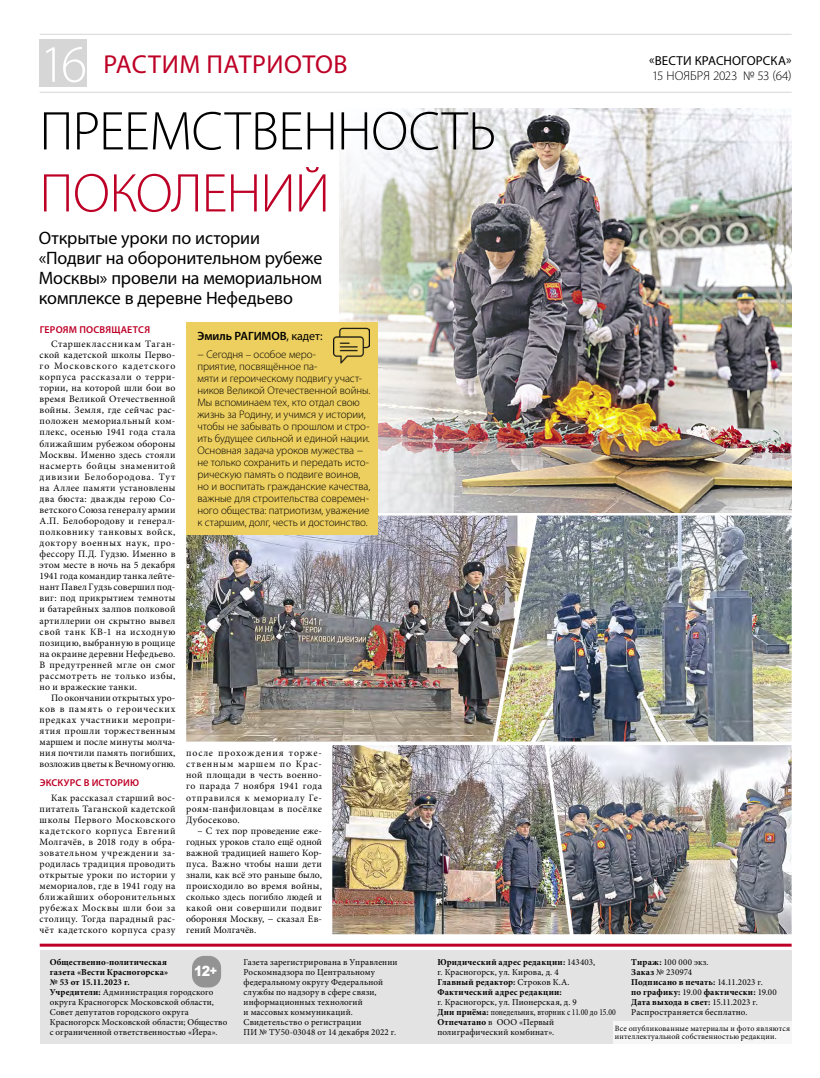
<style>
.page{position:relative;width:820px;height:1078px;background:#fff}
.page>*{position:absolute;margin:0;border:0;box-sizing:border-box;transform-origin:0 0}
.t1{font:300 55px "Myriad Pro";letter-spacing:-.01em;color:#000}
.t2{font:300 55px "Myriad Pro";letter-spacing:-.015em;color:#be0027}
.t3{font:300 53px "Myriad Pro";color:#fff}
.t4{font:26px "Myriad Pro";letter-spacing:.02em;color:#be0027}
.t5{font:18px/20px "Myriad Pro";letter-spacing:-.01em;color:#000}
.t6{font:900 14px "Arial";color:#fff;scale:.9 1}
.t7{font:13px "Myriad Pro";letter-spacing:.01em;color:#000}
.t8{font:300 13px "Myriad Pro";letter-spacing:-.005em;color:#000}
.t9{font:600 12px "Myriad Pro";letter-spacing:-.005em;color:#000}
.t10{font:300 11px/12px "Myriad Pro";letter-spacing:-.005em;color:#000}
.t11{font:600 10px "Myriad Pro";letter-spacing:.015em;color:#be0027}
.t12{font:9.8px/11.1px "Minion Pro";letter-spacing:.03em;color:#000;text-align:justify}
.t13{font:9px/10px "Minion Pro";letter-spacing:.015em;color:#000}
.t14{font:700 9px/10px "Minion Pro";letter-spacing:.025em;color:#000}
.t15{font:8px/8px "Minion Pro";letter-spacing:.025em;color:#000}
.s1{font-weight:400}
.s2{font-weight:700}
.s3{font-size:12px}
</style>
<div class="page">
<hr style="left:40px;top:92px;width:751px;height:1px;background:#d6d6d6">
<hr style="left:40px;top:34px;width:751px;height:1px;background:#d6d6d6">
<div style="left:40px;top:40px;width:47px;height:47px;background:#d6d6d6"></div>
<hr style="left:40px;top:943px;width:751px;height:3px;background:#be0027">
<div style="left:40px;top:950px;width:751px;height:93px;background:#e3e3e3"></div>
<div style="left:192px;top:955px;width:29px;height:32px;background:#939393;border-radius:12px"></div>
<div style="left:613px;top:1020px;width:178px;height:23px;background:#f6f6f6"></div>
<img style="left:339px;top:108px;width:452px;height:404px">
<img style="left:569px;top:745px;width:222px;height:188px">
<img style="left:533px;top:515px;width:258px;height:226px">
<img style="left:186px;top:515px;width:347px;height:226px">
<div style="left:186px;top:322px;width:191px;height:212px;background:#edcf5f"></div>
<img style="left:333px;top:328px;width:36px;height:36px">
<img style="left:332px;top:745px;width:237px;height:189px">
<h2 class="t3" style="left:40px;top:32px;width:49px">16</h2>
<h3 class="t7" style="left:649px;top:53px;width:144px">«ВЕСТИ КРАСНОГОРСКА»</h3>
<h3 class="t4" style="left:103px;top:48px;width:245px">РАСТИМ ПАТРИОТОВ</h3>
<h3 class="t8" style="left:651px;top:68px;width:141px">15 НОЯБРЯ 2023 № 53 (64)</h3>
<h1 class="t1" style="left:39px;top:98px;width:458px">ПРЕЕМСТВЕННОСТЬ</h1>
<h1 class="t2" style="left:39px;top:160px;width:292px">ПОКОЛЕНИЙ</h1>
<h3 class="t5" style="left:39px;top:227px;width:285px">Открытые уроки по истории «Подвиг на оборонительном рубеже<br>Москвы» провели на мемориальном комплексе в деревне Нефедьево</h3>
<p class="t9" style="left:197px;top:328px;width:127px">Эмиль РАГИМОВ<span class="s1">, кадет:</span></p>
<p class="t10" style="left:197px;top:348px;width:174px">− Сегодня – особое меро-<br>приятие, посвящённое па-<br>мяти и героическому подвигу участ&shy;ников Великой Отечественной войны.<br>Мы вспоминаем тех, кто отдал свою жизнь за Родину, и учимся у истории, чтобы не забывать о прошлом и стро&shy;ить будущее сильной и единой нации.<br>Основная задача уроков мужества − не только сохранить и передать исто&shy;рическую память о подвиге воинов, но и воспитать гражданские качества, важные для строительства современ&shy;ного общества: патриотизм, уважение к старшим, долг, честь и достоинство.</p>
<p class="t11" style="left:40px;top:323px;width:112px">ГЕРОЯМ ПОСВЯЩАЕТСЯ</p>
<p class="t12" style="left:40px;top:338px;width:137px;text-indent:11px">Старшеклассникам Таган&shy;ской кадетской школы Перво&shy;го Московского кадетского корпуса рассказали о терри&shy;тории, на которой шли бои во время Великой Отечественной войны. Земля, где сейчас рас&shy;положен мемориальный ком&shy;плекс, осенью 1941 года стала ближайшим рубежом обороны Москвы. Именно здесь стояли насмерть бойцы знаменитой дивизии Белобородова. Тут на Аллее памяти установлены два бюста: дважды герою Со&shy;ветского Союза генералу армии А.П. Белобородову и генерал&shy;полковнику танковых войск, доктору военных наук, про&shy;фессору П.Д. Гудзю. Именно в этом месте в ночь на 5 декабря 1941 года командир танка лейте&shy;нант Павел Гудзь совершил под&shy;виг: под прикрытием темноты и батарейных залпов полковой артиллерии он скрытно вывел свой танк КВ-1 на исходную позицию, выбранную в рощице на окраине деревни Нефедьево.<br>В предутренней мгле он смог рассмотреть не только избы, но и вражеские танки.</p>
<p class="t12" style="left:40px;top:692px;width:137px;text-indent:11px">По окончании открытых уро&shy;ков в память о героических предках участники меропри&shy;ятия прошли торжественным маршем и после минуты молча&shy;ния почтили память погибших, возложив цветы к Вечному огню.</p>
<p class="t11" style="left:40px;top:776px;width:101px">ЭКСКУРС В ИСТОРИЮ</p>
<p class="t12" style="left:40px;top:791px;width:137px;text-indent:11px">Как рассказал старший вос&shy;питатель Таганской кадетской школы Первого Московского кадетского корпуса Евгений Молгачёв, в 2018 году в обра&shy;зовательном учреждении за&shy;родилась традиция проводить открытые уроки по истории у мемориалов, где в 1941 году на ближайших оборонительных рубежах Москвы шли бои за столицу. Тогда парадный рас&shy;чёт кадетского корпуса сразу</p>
<p class="t12" style="left:186px;top:747px;width:137px">после прохождения торже&shy;ственным маршем по Крас&shy;ной площади в честь военно&shy;го парада 7 ноября 1941 года отправился к мемориалу Ге&shy;роям-панфиловцам в посёлке Дубосеково.</p>
<p class="t12" style="left:186px;top:824px;width:137px;text-indent:11px">– С тех пор проведение еже&shy;годных уроков стало ещё одной важной традицией нашего Кор&shy;пуса. Важно чтобы наши дети знали, как всё это раньше было, происходило во время войны, сколько здесь погибло людей и какой они совершили подвиг обороняя Москву, − сказал Ев&shy;гений Молгачёв.</p>
<p class="t13" style="left:50px;top:956px;width:179px"><span class="s2">Общественно-политическая<br>газета «Вести Красногорска»<br>№ 53 от 15.11.2023 г.<br>Учредители:</span> Администрация городского округа Красногорск Московской области, Совет депутатов городского округа Красногорск Московской области; Общество с ограниченной ответственностью «Йера».</p>
<p class="t13" style="left:243px;top:956px;width:155px">Газета зарегистрирована в Управлении<br>Роскомнадзора по Центральному федеральному округу Федеральной службы по надзору в сфере связи, информационных технологий<br>и массовых коммуникаций.<br>Свидетельство о регистрации<br>ПИ № ТУ50-03048 от 14 декабря 2022 г.</p>
<p class="t14" style="left:437px;top:956px;width:159px">Юридический адрес редакции: <span class="s1">143403, г. Красногорск, ул. Кирова, д. 4<br></span>Главный редактор: <span class="s1">Строков К.А.<br></span>Фактический адрес редакции:</p>
<p class="t13" style="left:631px;top:956px;width:147px"><span class="s2">Тираж:</span> 100 000 экз.<br><span class="s2">Заказ</span> № 230974<br><span class="s2">Подписано в печать:</span> 14.11.2023 г.<br><span class="s2">по графику:</span> 19.00 <span class="s2">фактически:</span> 19.00<br><span class="s2">Дата выхода в свет:</span> 15.11.2023 г.<br>Распространяется бесплатно.</p>
<h3 class="t6" style="left:194px;top:960px;width:27px">12<span class="s3">+</span></h3>
<p class="t13" style="left:437px;top:996px;width:180px">г. Красногорск, ул. Пионерская, д. 9<br><span class="s2">Дни приёма:</span> понедельник, вторник с 11.00 до 15.00<br><span class="s2">Отпечатано</span> в ООО «Первый полиграфический комбинат».</p>
<p class="t15" style="left:614px;top:1023px;width:176px">Все опубликованные материалы и фото являются интеллектуальной собственностью редакции.</p>
</div>
